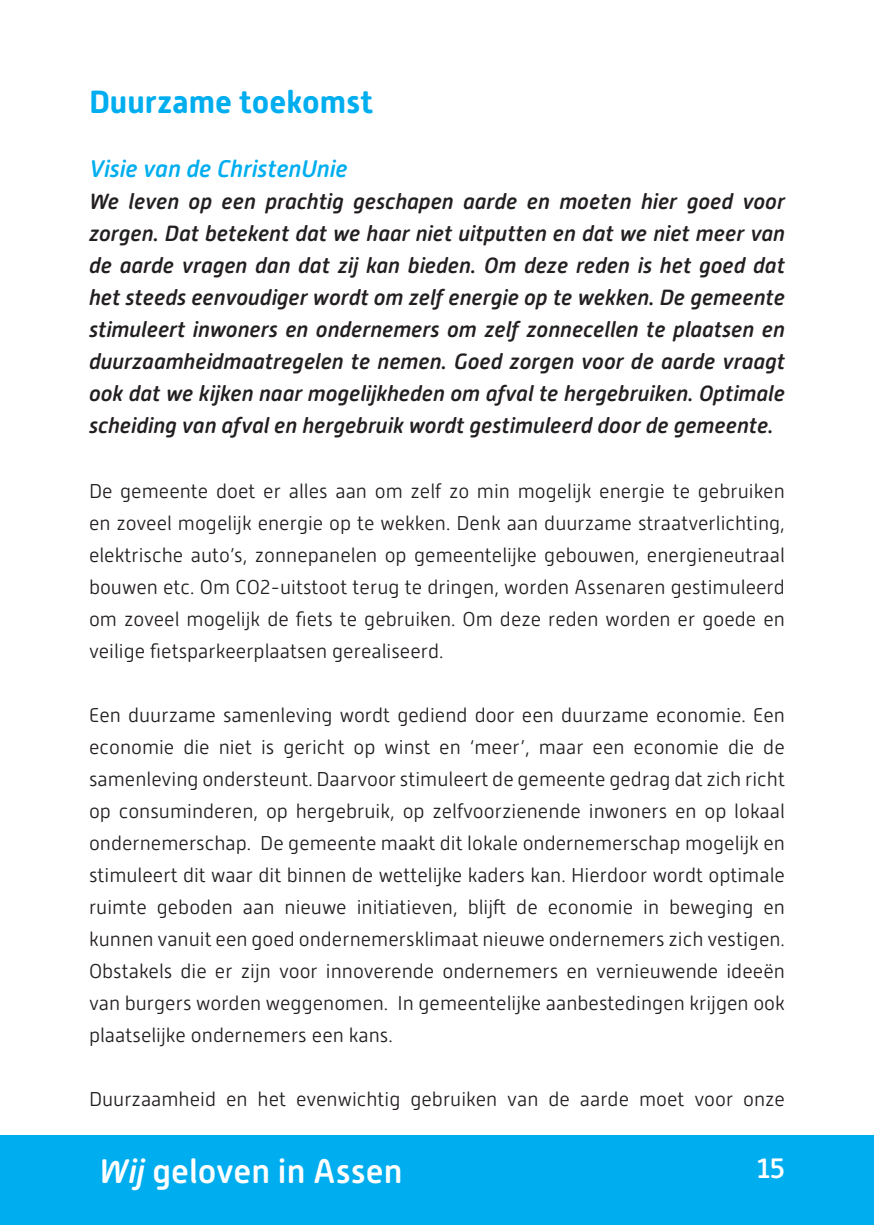
<style>
.page{position:relative;width:874px;height:1225px;background:#fff}
.page>*{position:absolute;margin:0;border:0;box-sizing:border-box;transform-origin:0 0}
.t1{font:500 34px "Alwyn New Rounded";color:#fff}
.Kopjes_H1{font:700 32px "Alwyn New Rounded";color:#00aeef}
.t2{font:500 28px "Alwyn New Rounded";color:#fff}
.Kopjes_H2{font:italic 500 24px "Alwyn New Rounded";color:#00aeef}
.Introductietekst{font:italic 500 22px/32px "Alwyn New Rounded";color:#231f20;text-align:justify}
.t3{font:300 20px/32px "Alwyn New Rounded";color:#231f20;text-align:justify}
.s1{font-style:italic}
</style>
<div class="page">
<div style="left:0;top:1136px;width:873px;height:89px;background:#00aeef"></div>
<p class="Kopjes_H1" style="left:89px;top:84px;width:285px">Duurzame toekomst</p>
<p class="Kopjes_H2" style="left:89px;top:155px;width:260px">Visie van de ChristenUnie</p>
<p class="Introductietekst" style="left:89px;top:186px;width:697px">We leven op een prachtig geschapen aarde en moeten hier goed voor zorgen. Dat betekent dat we haar niet uitputten en dat we niet meer van de aarde vragen dan dat zij kan bieden. Om deze reden is het goed dat het steeds eenvoudiger wordt om zelf energie op te wekken. De gemeente stimuleert inwoners en ondernemers om zelf zonnecellen te plaatsen en duurzaamheidmaatregelen te nemen. Goed zorgen voor de aarde vraagt ook dat we kijken naar mogelijkheden om afval te hergebruiken. Optimale scheiding van afval en hergebruik wordt gestimuleerd door de gemeente.</p>
<p class="t3" style="left:89px;top:475px;width:697px">De gemeente doet er alles aan om zelf zo min mogelijk energie te gebruiken en zoveel mogelijk energie op te wekken. Denk aan duurzame straatverlichting, elektrische auto’s, zonnepanelen op gemeentelijke gebouwen, energieneutraal bouwen etc. Om CO2-uitstoot terug te dringen, worden Assenaren gestimuleerd om zoveel mogelijk de fiets te gebruiken. Om deze reden worden er goede en veilige fietsparkeerplaatsen gerealiseerd.</p>
<p class="t3" style="left:89px;top:699px;width:697px">Een duurzame samenleving wordt gediend door een duurzame economie. Een economie die niet is gericht op winst en ‘meer’, maar een economie die de samenleving ondersteunt. Daarvoor stimuleert de gemeente gedrag dat zich richt op consuminderen, op hergebruik, op zelfvoorzienende inwoners en op lokaal ondernemerschap. De gemeente maakt dit lokale ondernemerschap mogelijk en stimuleert dit waar dit binnen de wettelijke kaders kan. Hierdoor wordt optimale ruimte geboden aan nieuwe initiatieven, blijft de economie in beweging en kunnen vanuit een goed ondernemersklimaat nieuwe ondernemers zich vestigen.<br>Obstakels die er zijn voor innoverende ondernemers en vernieuwende ideeën van burgers worden weggenomen. In gemeentelijke aanbestedingen krijgen ook plaatselijke ondernemers een kans.</p>
<p class="t3" style="left:89px;top:1083px;width:697px">Duurzaamheid en het evenwichtig gebruiken van de aarde moet voor onze</p>
<h1 class="t1" style="left:98px;top:1151px;width:305px"><span class="s1">Wij</span> geloven in Assen</h1>
<h3 class="t2" style="left:756px;top:1152px;width:30px">15</h3>
</div>
